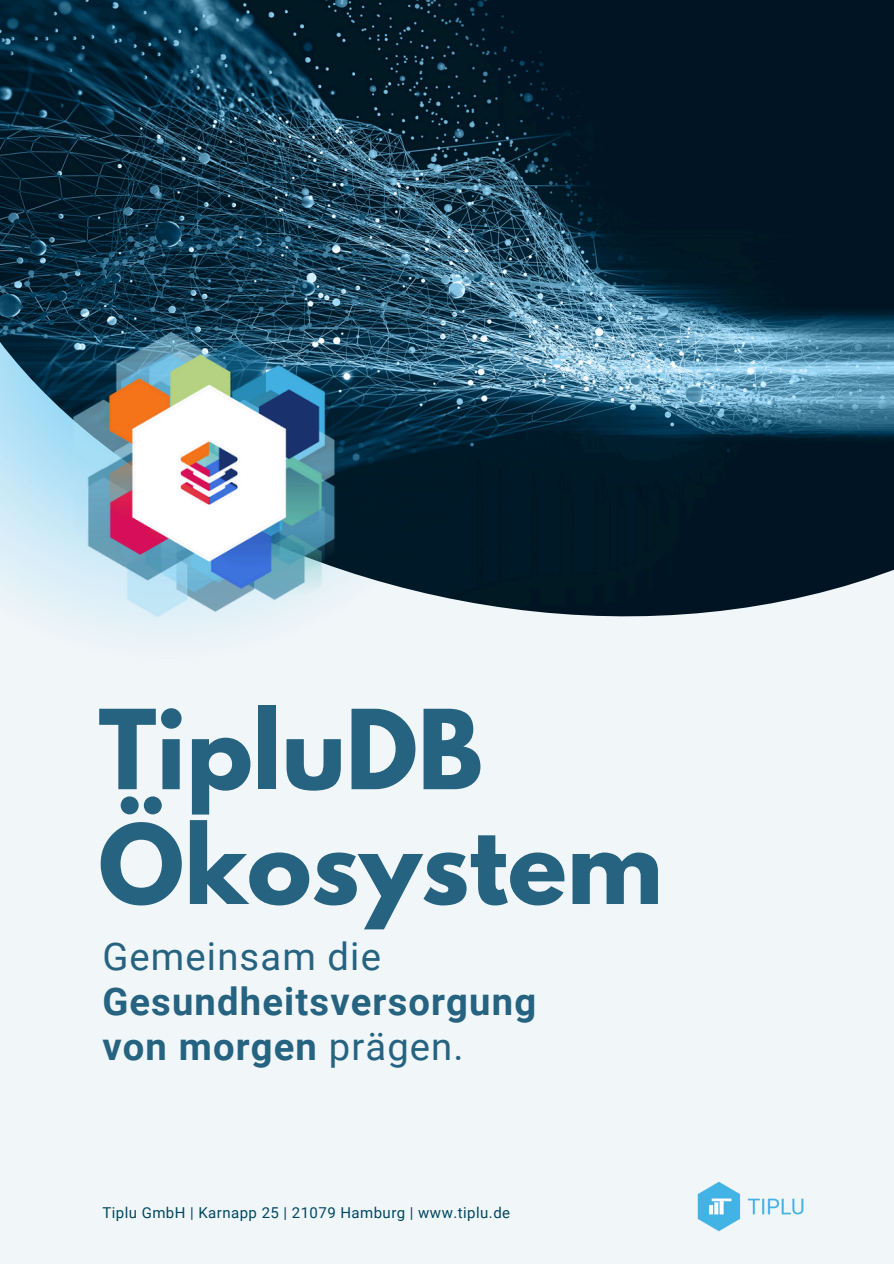
<style>
.page{position:relative;width:894px;height:1264px;background:#fff}
.page>*{position:absolute;margin:0;border:0;box-sizing:border-box;transform-origin:0 0}
.t1{font:700 97.5px/114.8px "League Spartan";color:#256380}
.t2{font:700 38.25px/45px "Roboto";letter-spacing:.03em;color:#256380}
.t3{font:15px "Roboto";letter-spacing:.03em;color:#004860}
.s1{font-weight:400}
</style>
<div class="page">
<div style="left:0;top:0;width:893px;height:1263px;background:#f1f6f9"></div>
<div style="left:69px;top:616px;width:198px;height:17px;background:#e5f2f8"></div>
<img style="left:0;top:0;width:893px;height:616px">
<img style="left:697px;top:1181px;width:107px;height:50px">
<img style="left:72px;top:333px;width:276px;height:283px">
<p class="t1" style="left:98px;top:705px;width:565px">TipluDB<br>Ökosystem</p>
<p class="t2" style="left:102px;top:934px;width:435px"><span class="s1">Gemeinsam die<br></span>Gesundheitsversorgung von morgen <span class="s1">prägen.</span></p>
<h1 class="t3" style="left:102px;top:1204px;width:409px">Tiplu GmbH | Karnapp 25 | 21079 Hamburg | www.tiplu.de</h1>
</div>
